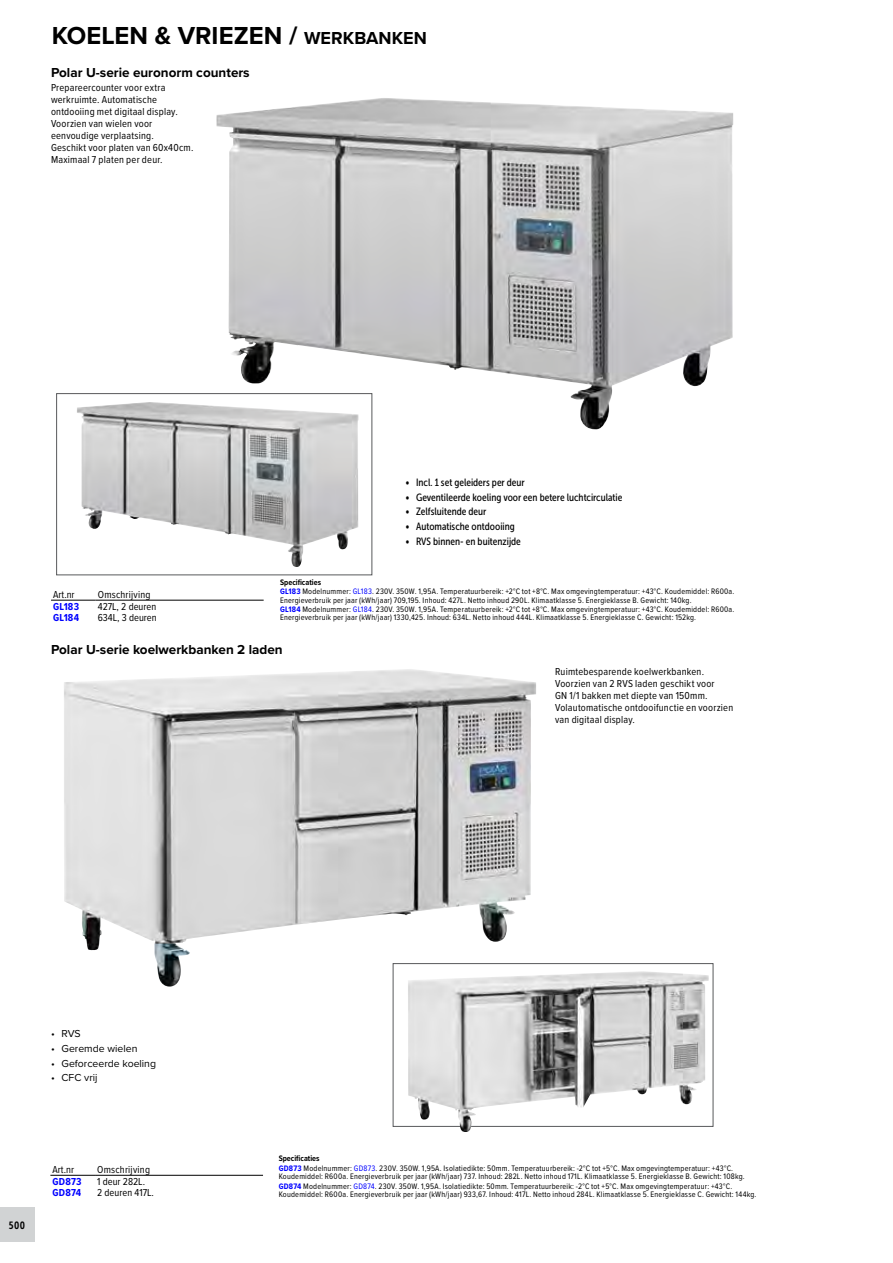
<style>
.page{position:relative;width:893px;height:1263px;background:#fff}
.page>*{position:absolute;margin:0;border:0;box-sizing:border-box;transform-origin:0 0}
.t1{font:700 25.5px "Proxima Nova";color:#000}
.t2{font:700 13.5px "Proxima Nova";color:#000}
.t3{font:10.5px/12px "Proxima Nova Cond";letter-spacing:.02em;color:#000}
.t4{font:10.5px "Museo Sans Cond 500";color:#000}
.t5{font:10.5px "Proxima Nova Cond";color:#000}
.t6{font:10.5px "Proxima Nova";color:#000}
.t7{font:700 10.5px "Proxima Nova Cond";letter-spacing:.02em;color:#00f}
.t8{font:10.5px "Museo Sans Cond 700";color:#000}
.t9{font:8.25px/9.4px "Proxima Nova Cond";letter-spacing:.025em;color:#000}
.s1{font-size:18px}
.s2{font-weight:700}
.s3{font-weight:700;color:#00f}
.s4{color:#00f}
</style>
<div class="page">
<div style="left:0;top:1208px;width:34px;height:34px;background:#d1d3d4"></div>
<div style="left:393px;top:963px;width:320px;height:163px;background:#fff;border:1px solid #58595b"></div>
<div style="left:56px;top:393px;width:316px;height:182px;background:#fff;border:1px solid #58595b"></div>
<img style="left:216px;top:98px;width:517px;height:333px">
<img style="left:77px;top:402px;width:281px;height:165px">
<svg style="left:51px;top:599px;width:213px;height:1px"></svg>
<hr style="left:51px;top:600px;width:45px;height:1px;background:#000">
<hr style="left:96px;top:600px;width:168px;height:1px;background:#000">
<svg style="left:50px;top:1174px;width:213px;height:1px"></svg>
<hr style="left:50px;top:1175px;width:45px;height:1px;background:#000">
<hr style="left:95px;top:1175px;width:168px;height:1px;background:#000">
<img style="left:64px;top:669px;width:472px;height:318px">
<img style="left:408px;top:971px;width:301px;height:161px">
<h1 class="t1" style="left:52px;top:16px;width:377px">KOELEN &amp; VRIEZEN / <span class="s1">WERKBANKEN</span></h1>
<h2 class="t2" style="left:51px;top:62px;width:200px">Polar U-serie euronorm counters</h2>
<p class="t3" style="left:51px;top:81px;width:144px">Prepareercounter voor extra werkruimte. Automatische ontdooiing met digitaal display.<br>Voorzien van wielen voor eenvoudige verplaatsing.<br>Geschikt voor platen van 60x40cm.<br>Maximaal 7 platen per deur.</p>
<p class="t3" style="left:53px;top:588px;width:23px">Art.nr</p>
<p class="t3" style="left:98px;top:588px;width:54px">Omschrijving</p>
<p class="t7" style="left:53px;top:598px;width:27px">GL183</p>
<p class="t5" style="left:98px;top:598px;width:60px">427L, 2 deuren</p>
<p class="t7" style="left:53px;top:610px;width:27px">GL184</p>
<p class="t5" style="left:98px;top:610px;width:60px">634L, 3 deuren</p>
<p class="t4" style="left:406px;top:476px;width:121px">• Incl. 1 set geleiders per deur</p>
<p class="t4" style="left:406px;top:491px;width:218px">• Geventileerde koeling voor een betere luchtcirculatie</p>
<p class="t4" style="left:406px;top:506px;width:82px">• Zelfsluitende deur</p>
<p class="t4" style="left:406px;top:521px;width:111px">• Automatische ontdooiing</p>
<p class="t4" style="left:406px;top:535px;width:117px">• RVS binnen- en buitenzijde</p>
<p class="t9" style="left:280px;top:577px;width:456px"><span class="s2">Specificaties<br></span><span class="s3">GL183</span> Modelnummer: <span class="s4">GL183</span>. 230V. 350W. 1,95A. Temperatuurbereik: +2°C tot +8°C. Max omgevingtemperatuur: +43°C. Koudemiddel: R600a.</p>
<p class="t9" style="left:280px;top:595px;width:456px">Energieverbruik per jaar (kWh/jaar) 709,195. Inhoud: 427L. Netto inhoud 290L. Klimaatklasse 5. Energieklasse B. Gewicht: 140kg.<br><span class="s3">GL184</span> Modelnummer: <span class="s4">GL184</span>. 230V. 350W. 1,95A. Temperatuurbereik: +2°C tot +8°C. Max omgevingtemperatuur: +43°C. Koudemiddel: R600a.</p>
<p class="t9" style="left:280px;top:612px;width:417px">Energieverbruik per jaar (kWh/jaar) 1330,425. Inhoud: 634L. Netto inhoud 444L. Klimaatklasse 5. Energieklasse C. Gewicht: 152kg.</p>
<h2 class="t2" style="left:51px;top:639px;width:233px">Polar U-serie koelwerkbanken 2 laden</h2>
<p class="t3" style="left:555px;top:665px;width:180px">Ruimtebesparende koelwerkbanken.<br>Voorzien van 2 RVS laden geschikt voor<br>GN 1/1 bakken met diepte van 150mm.<br>Volautomatische ontdooifunctie en voorzien van digitaal display.</p>
<p class="t6" style="left:51px;top:1026px;width:31px">• RVS</p>
<p class="t6" style="left:51px;top:1040px;width:88px">• Geremde wielen</p>
<p class="t6" style="left:51px;top:1055px;width:107px">• Geforceerde koeling</p>
<p class="t6" style="left:51px;top:1070px;width:48px">• CFC vrij</p>
<p class="t8" style="left:9px;top:1219px;width:18px">500</p>
<p class="t3" style="left:53px;top:1163px;width:23px">Art.nr</p>
<p class="t3" style="left:97px;top:1163px;width:54px">Omschrijving</p>
<p class="t7" style="left:53px;top:1173px;width:31px">GD873</p>
<p class="t5" style="left:97px;top:1173px;width:49px">1 deur 282L.</p>
<p class="t7" style="left:53px;top:1185px;width:30px">GD874</p>
<p class="t5" style="left:97px;top:1185px;width:58px">2 deuren 417L.</p>
<p class="t9" style="left:279px;top:1153px;width:456px"><span class="s2">Specificaties<br></span><span class="s3">GD873</span> Modelnummer: <span class="s4">GD873</span>. 230V. 350W. 1,95A. Isolatiedikte: 50mm. Temperatuurbereik: -2°C tot +5°C. Max omgevingtemperatuur: +43°C.</p>
<p class="t9" style="left:279px;top:1171px;width:468px">Koudemiddel: R600a. Energieverbruik per jaar (kWh/jaar) 737. Inhoud: 282L. Netto inhoud 171L. Klimaatklasse 5. Energieklasse B. Gewicht: 108kg.<br><span class="s3">GD874</span> Modelnummer: <span class="s4">GD874</span>. 230V. 350W. 1,95A. Isolatiedikte: 50mm. Temperatuurbereik: -2°C tot +5°C. Max omgevingtemperatuur: +43°C.</p>
<p class="t9" style="left:279px;top:1189px;width:479px">Koudemiddel: R600a. Energieverbruik per jaar (kWh/jaar) 933,67. Inhoud: 417L. Netto inhoud 284L. Klimaatklasse 5. Energieklasse C. Gewicht: 144kg.</p>
</div>
